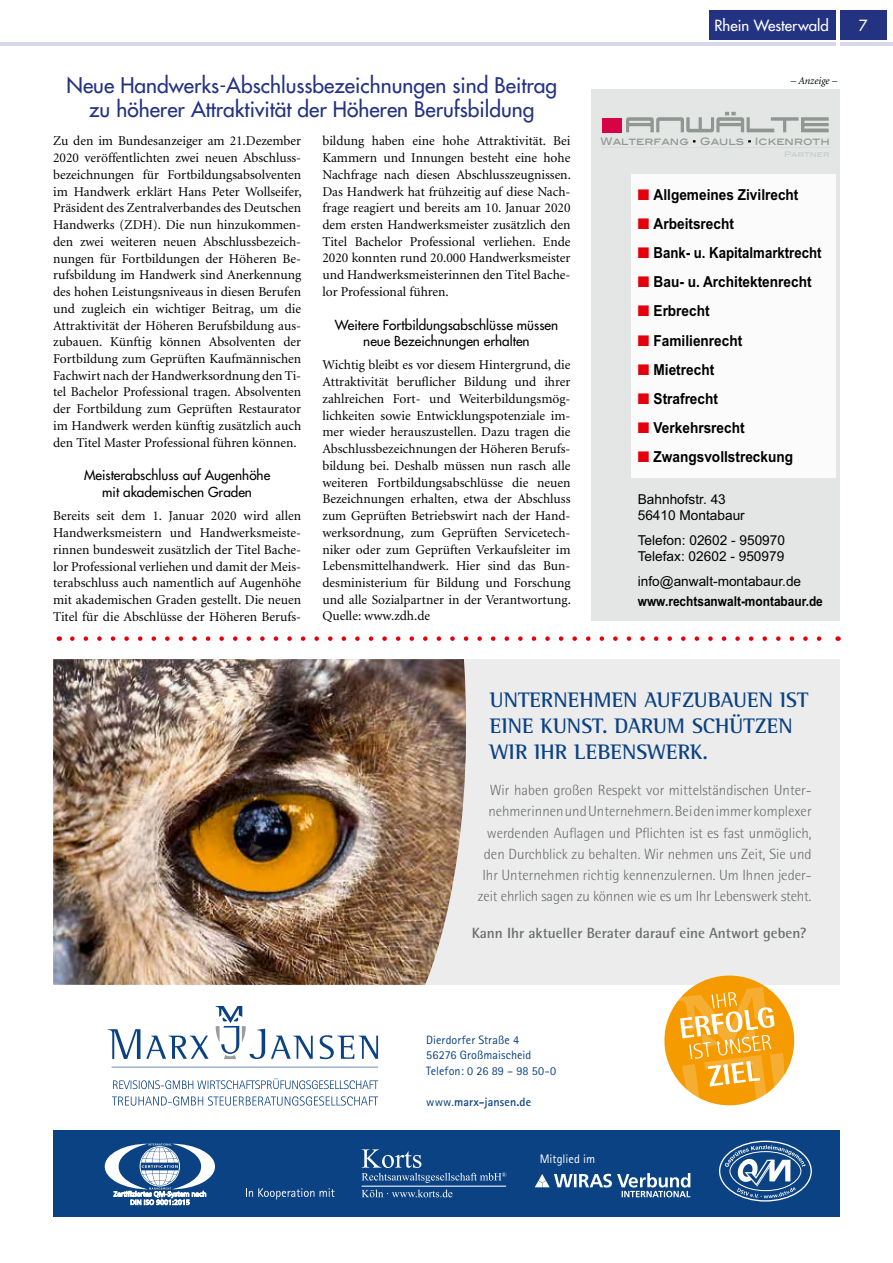
<style>
.page{position:relative;width:893px;height:1263px;background:#fff}
.page>*{position:absolute;margin:0;border:0;box-sizing:border-box;transform-origin:0 0}
.t1{font:700 21.6px/25.8px "Rotis Semi Serif";color:#0b4283}
.t2{font:21px/24px "Futura LT";color:#243282;text-align:center}
.t3{font:700 15.15px "Arial";color:#000;scale:.9 1}
.t4{font:700 15.15px "Arial";color:#000;scale:.87 1}
.t5{font:15px "Futura LT";color:#fff}
.t6{font:300 14.85px/21.3px "Rotis Semi Sans";color:#6b6d6d;text-align:right}
.t7{font:700 14.85px "Rotis Semi Sans";color:#6b6d6d}
.t8{font:13.65px/16.4px "Arial";color:#000}
.t9{font:700 13.65px "Arial";color:#000;scale:.87 1}
.t10{font:13.5px/16.8px "Minion LT";color:#000;text-align:justify}
.t11{font:13.5px/16.8px "Futura LT";color:#000;text-align:center}
.t12{font:12.3px "Rotis Sans Serif";color:#fff}
.t13{font:12.15px/15.5px "Rotis Sans Serif";letter-spacing:.01em;color:#0b4283}
.t14{font:700 12.15px "Rotis Sans Serif";letter-spacing:.005em;color:#0b4283}
.t15{font:italic 10.5px "Minion LT";color:#000}
.t16{font:10.35px "Blair Md ITCTT Medium";color:#909691}
.t17{font:7.65px "Blair Md ITCTT Medium";color:#c7ccc9}
.s1{color:#000}
.s2{color:#e3000b}
.s3{font-weight:400}
</style>
<div class="page">
<hr style="left:0;top:43px;width:893px;height:3px;background:#d7d6ed">
<div style="left:709px;top:10px;width:178px;height:30px;background:#243282"></div>
<hr style="left:836px;top:0;width:4px;height:46px;background:#fff">
<div style="left:93px;top:659px;width:747px;height:326px;background:#ececec"></div>
<img style="left:53px;top:659px;width:413px;height:326px">
<svg style="left:146px;top:1036px;width:63px;height:23px"></svg>
<svg style="left:108px;top:1029px;width:32px;height:30px"></svg>
<svg style="left:271px;top:1036px;width:42px;height:23px"></svg>
<svg style="left:320px;top:1035px;width:58px;height:24px"></svg>
<svg style="left:216px;top:1006px;width:49px;height:53px"></svg>
<svg style="left:112px;top:1067px;width:266px;height:38px"></svg>
<svg style="left:664px;top:975px;width:131px;height:131px"></svg>
<div style="left:53px;top:1130px;width:787px;height:86px;background:#0b4283"></div>
<svg style="left:246px;top:1188px;width:68px;height:11px"></svg>
<svg style="left:320px;top:1188px;width:14px;height:9px"></svg>
<svg style="left:362px;top:1149px;width:144px;height:48px"></svg>
<div style="left:719px;top:1141px;width:93px;height:60px;border:1px solid #fff;border-radius:50%"></div>
<svg style="left:725px;top:1145px;width:81px;height:53px"></svg>
<svg style="left:105px;top:1143px;width:110px;height:62px"></svg>
<svg style="left:535px;top:1173px;width:155px;height:24px"></svg>
<svg style="left:72px;top:636px;width:750px;height:5px"></svg>
<div style="left:592px;top:90px;width:248px;height:531px;background:#e3e6e4"></div>
<div style="left:602px;top:118px;width:20px;height:15px;background:#d60445"></div>
<hr style="left:601px;top:148px;width:229px;height:1px;background:#d8dcd9">
<svg style="left:626px;top:112px;width:203px;height:20px"></svg>
<div style="left:631px;top:174px;width:205px;height:303px;background:#fbfbfb"></div>
<h2 class="t2" style="left:67px;top:73px;width:492px">Neue Handwerks-Abschlussbezeichnungen sind Beitrag zu höherer Attraktivität der Höheren Berufsbildung</h2>
<p class="t10" style="left:322px;top:133px;width:250px">bildung haben eine hohe Attraktivität. Bei Kammern und Innungen besteht eine hohe Nachfrage nach diesen Abschlusszeugnissen.<br>Das Handwerk hat frühzeitig auf diese Nach&shy;frage reagiert und bereits am 10. Januar 2020 dem ersten Handwerksmeister zusätzlich den Titel Bachelor Professional verliehen. Ende 2020 konnten rund 20.000 Handwerksmeister und Handwerksmeisterinnen den Titel Bache&shy;lor Professional führen.</p>
<p class="t11" style="left:335px;top:316px;width:225px">Weitere Fortbildungsabschlüsse müssen neue Bezeichnungen erhalten</p>
<p class="t10" style="left:322px;top:357px;width:250px">Wichtig bleibt es vor diesem Hintergrund, die Attraktivität beruflicher Bildung und ihrer zahlreichen Fort- und Weiterbildungsmög&shy;lichkeiten sowie Entwicklungspotenziale im&shy;mer wieder herauszustellen. Dazu tragen die Abschlussbezeichnungen der Höheren Berufs&shy;bildung bei. Deshalb müssen nun rasch alle weiteren Fortbildungsabschlüsse die neuen Bezeichnungen erhalten, etwa der Abschluss zum Geprüften Betriebswirt nach der Hand&shy;werksordnung, zum Geprüften Servicetech&shy;niker oder zum Geprüften Verkaufsleiter im Lebensmittelhandwerk. Hier sind das Bun&shy;desministerium für Bildung und Forschung und alle Sozialpartner in der Verantwortung.<br>Quelle: www.zdh.de</p>
<p class="t10" style="left:53px;top:133px;width:250px">Zu den im Bundesanzeiger am 21.Dezember 2020 veröffentlichten zwei neuen Abschluss&shy;bezeichnungen für Fortbildungsabsolventen im Handwerk erklärt Hans Peter Wollseifer, Präsident des Zentralverbandes des Deutschen Handwerks (ZDH). Die nun hinzukommen&shy;den zwei weiteren neuen Abschlussbezeich&shy;nungen für Fortbildungen der Höheren Be&shy;rufsbildung im Handwerk sind Anerkennung des hohen Leistungsniveaus in diesen Berufen und zugleich ein wichtiger Beitrag, um die Attraktivität der Höheren Berufsbildung aus&shy;zubauen. Künftig können Absolventen der Fortbildung zum Geprüften Kaufmännischen Fachwirt nach der Handwerksordnung den Ti&shy;tel Bachelor Professional tragen. Absolventen der Fortbildung zum Geprüften Restaurator im Handwerk werden künftig zusätzlich auch den Titel Master Professional führen können.</p>
<p class="t11" style="left:84px;top:467px;width:188px">Meisterabschluss auf Augenhöhe mit akademischen Graden</p>
<p class="t10" style="left:53px;top:508px;width:250px">Bereits seit dem 1. Januar 2020 wird allen Handwerksmeistern und Handwerksmeiste&shy;rinnen bundesweit zusätzlich der Titel Bache&shy;lor Professional verliehen und damit der Meis&shy;terabschluss auch namentlich auf Augenhöhe mit akademischen Graden gestellt. Die neuen Titel für die Abschlüsse der Höheren Berufs-</p>
<p class="t5" style="left:714px;top:15px;width:116px">Rhein Westerwald</p>
<p class="t5" style="left:859px;top:15px;width:10px">7</p>
<p class="t15" style="left:791px;top:76px;width:48px">– Anzeige –</p>
<p class="t16" style="left:601px;top:132px;width:231px">Walterfang <span class="s1">·</span> Gauls <span class="s1">·</span> Ickenroth</p>
<p class="t17" style="left:784px;top:148px;width:47px">Partner</p>
<p class="t3" style="left:638px;top:184px;width:180px"><span class="s2">■</span> Allgemeines Zivilrecht</p>
<p class="t3" style="left:638px;top:214px;width:108px"><span class="s2">■</span> Arbeitsrecht</p>
<p class="t4" style="left:638px;top:243px;width:213px"><span class="s2">■</span> Bank- u. Kapitalmarktrecht</p>
<p class="t3" style="left:638px;top:272px;width:195px"><span class="s2">■</span> Bau- u. Architektenrecht</p>
<p class="t3" style="left:638px;top:301px;width:81px"><span class="s2">■</span> Erbrecht</p>
<p class="t3" style="left:638px;top:330px;width:118px"><span class="s2">■</span> Familienrecht</p>
<p class="t3" style="left:638px;top:359px;width:86px"><span class="s2">■</span> Mietrecht</p>
<p class="t3" style="left:638px;top:388px;width:91px"><span class="s2">■</span> Strafrecht</p>
<p class="t3" style="left:638px;top:418px;width:120px"><span class="s2">■</span> Verkehrsrecht</p>
<p class="t3" style="left:638px;top:447px;width:174px"><span class="s2">■</span> Zwangsvollstreckung</p>
<p class="t8" style="left:638px;top:491px;width:109px">Bahnhofstr. 43<br>56410 Montabaur</p>
<p class="t8" style="left:638px;top:532px;width:149px">Telefon: 02602 - 950970<br>Telefax: 02602 - 950979</p>
<p class="t8" style="left:638px;top:574px;width:165px">info@anwalt-montabaur.de</p>
<p class="t9" style="left:638px;top:592px;width:214px">www.rechtsanwalt-montabaur.de</p>
<h1 class="t1" style="left:490px;top:687px;width:320px">UNTERNEHMEN AUFZUBAUEN IST<br>EINE KUNST. DARUM SCHÜTZEN<br>WIR IHR LEBENSWERK.</h1>
<p class="t6" style="left:478px;top:779px;width:335px">Wir haben großen Respekt vor mittelständischen Unter&shy;nehmerinnenundUnternehmern.Beidenimmerkomplexer werdenden Auflagen und Pflichten ist es fast unmöglich, den Durchblick zu behalten. Wir nehmen uns Zeit, Sie und Ihr Unternehmen richtig kennenzulernen. Um Ihnen jeder&shy;zeit ehrlich sagen zu können wie es um Ihr Lebenswerk steht.</p>
<p class="t7" style="left:472px;top:924px;width:336px">Kann Ihr aktueller Berater darauf eine Antwort geben?</p>
<p class="t13" style="left:426px;top:1032px;width:132px">Dierdorfer Straße 4<br>56276 Großmaischeid<br>Telefon: 0 26 89 – 98 50-0</p>
<p class="t14" style="left:426px;top:1094px;width:107px"><span class="s3">www.</span>marx-jansen.de</p>
<p class="t12" style="left:540px;top:1151px;width:57px">Mitglied im</p>
</div>
